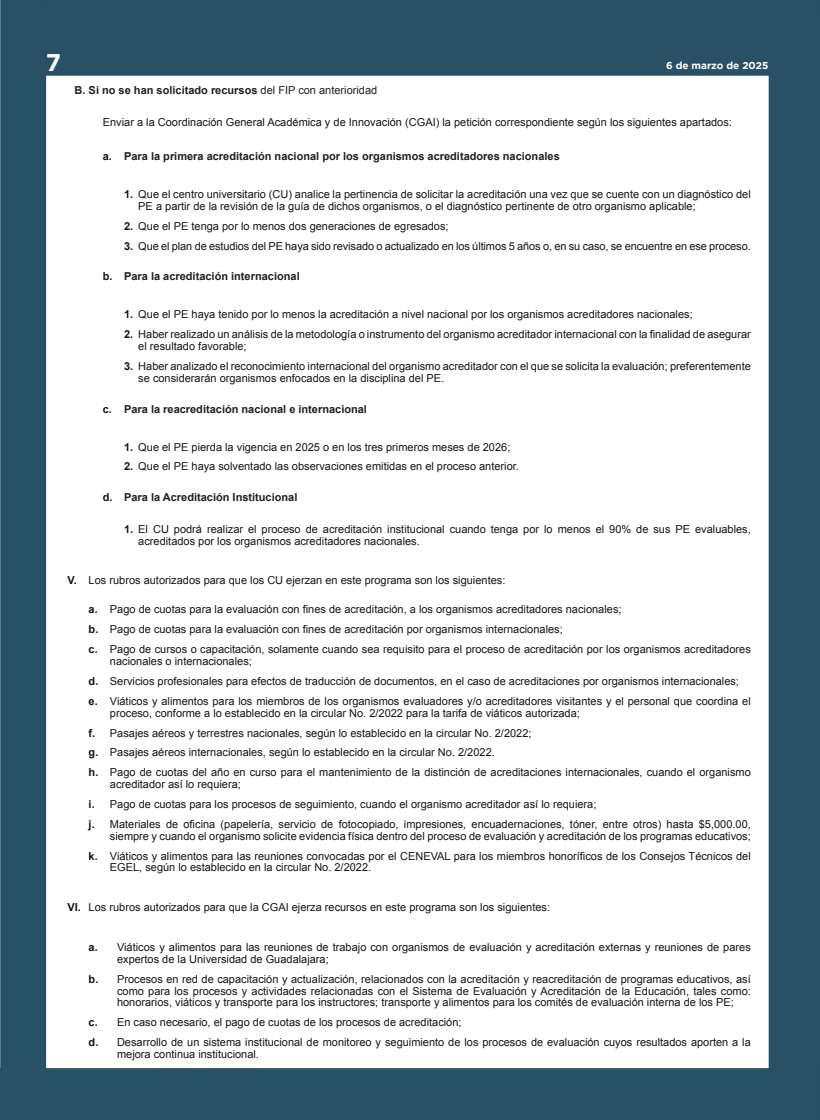
<style>
.page{position:relative;width:820px;height:1120px;background:#fff}
.page>*{position:absolute;margin:0;border:0;box-sizing:border-box;transform-origin:0 0}
.t1{font:900 24px "Avenir";color:#fff}
.t2{font:11px/19.9px "Arial";color:#14171a}
.t3{font:700 11px "Arial";color:#231f20}
.t4{font:700 10px "Gotham";color:#fff}
.s1{font-weight:400}
.s2{color:#14171a}
.s3{font-weight:700}
</style>
<div class="page">
<div style="left:26px;top:1px;width:793px;height:74px;background:#295165"></div>
<div style="left:25px;top:0;width:794px;height:76px;border:1px solid #274f64"></div>
<div style="left:1px;top:1px;width:45px;height:1086px;background:#295165"></div>
<div style="left:0;top:0;width:46px;height:1088px;border:1px solid #274f64"></div>
<div style="left:768px;top:13px;width:51px;height:1063px;background:#295165"></div>
<div style="left:768px;top:12px;width:51px;height:1064px;border:1px solid #274f64"></div>
<div style="left:0;top:1068px;width:819px;height:51px;background:#295165"></div>
<div style="left:0;top:1068px;width:819px;height:52px;border:1px solid #274f64"></div>
<h1 class="t1" style="left:47px;top:42px;width:16px">7</h1>
<p class="t4" style="left:665px;top:60px;width:104px">6 de marzo de 2025</p>
<p class="t3" style="left:74px;top:83px;width:304px">B. Si no se han solicitado recursos <span class="s1">del FIP con anterioridad</span></p>
<p class="t2" style="left:103px;top:112px;width:630px">Enviar a la Coordinación General Académica y de Innovación (CGAI) la petición correspondiente según los siguientes apartados:</p>
<p class="t3" style="left:103px;top:149px;width:458px"><span class="s2">a.</span> Para la primera acreditación nacional por los organismos acreditadores nacionales</p>
<p class="t2" style="left:138px;top:188px;width:613px;line-height:11.9px;text-indent:-14px"><span class="s3">1.</span> Que el centro universitario (CU) analice la pertinencia de solicitar la acreditación una vez que se cuente con un diagnóstico del<br>PE a partir de la revisión de la guía de dichos organismos, o el diagnóstico pertinente de otro organismo aplicable;</p>
<p class="t2" style="left:124px;top:216px;width:326px"><span class="s3">2.</span> Que el PE tenga por lo menos dos generaciones de egresados;</p>
<p class="t2" style="left:124px;top:236px;width:628px"><span class="s3">3.</span> Que el plan de estudios del PE haya sido revisado o actualizado en los últimos 5 años o, en su caso, se encuentre en ese proceso.</p>
<p class="t3" style="left:103px;top:269px;width:198px"><span class="s2">b.</span> Para la acreditación internacional</p>
<p class="t2" style="left:124px;top:305px;width:570px"><span class="s3">1.</span> Que el PE haya tenido por lo menos la acreditación a nivel nacional por los organismos acreditadores nacionales;</p>
<p class="t2" style="left:138px;top:328px;width:613px;line-height:11.9px;text-indent:-14px"><span class="s3">2.</span> Haber realizado un análisis de la metodología o instrumento del organismo acreditador internacional con la finalidad de asegurar el resultado favorable;</p>
<p class="t2" style="left:138px;top:360px;width:613px;line-height:11.9px;text-indent:-14px"><span class="s3">3.</span> Haber analizado el reconocimiento internacional del organismo acreditador con el que se solicita la evaluación; preferentemente se considerarán organismos enfocados en la disciplina del PE.</p>
<p class="t3" style="left:103px;top:401px;width:265px"><span class="s2">c.</span> Para la reacreditación nacional e internacional</p>
<p class="t2" style="left:124px;top:437px;width:387px"><span class="s3">1.</span> Que el PE pierda la vigencia en 2025 o en los tres primeros meses de 2026;</p>
<p class="t2" style="left:124px;top:457px;width:396px"><span class="s3">2.</span> Que el PE haya solventado las observaciones emitidas en el proceso anterior.</p>
<p class="t3" style="left:103px;top:490px;width:196px"><span class="s2">d.</span> Para la Acreditación Institucional</p>
<p class="t2" style="left:138px;top:523px;width:613px;line-height:11.9px;text-indent:-14px"><span class="s3">1.</span> El CU podrá realizar el proceso de acreditación institucional cuando tenga por lo menos el 90% de sus PE evaluables, acreditados por los organismos acreditadores nacionales.</p>
<p class="t2" style="left:67px;top:571px;width:439px"><span class="s3">V.</span> Los rubros autorizados para que los CU ejerzan en este programa son los siguientes:</p>
<p class="t2" style="left:89px;top:600px;width:663px"><span class="s3">a.</span> Pago de cuotas para la evaluación con fines de acreditación, a los organismos acreditadores nacionales;<br><span class="s3">b.</span> Pago de cuotas para la evaluación con fines de acreditación por organismos internacionales;<br><span class="s3">c.</span> Pago de cursos o capacitación, solamente cuando sea requisito para el proceso de acreditación por los organismos acreditadores</p>
<p class="t2" style="left:89px;top:651px;width:663px;text-indent:21px">nacionales o internacionales;<br><span class="s3">d.</span> Servicios profesionales para efectos de traducción de documentos, en el caso de acreditaciones por organismos internacionales; <span class="s3">e.</span> Viáticos y alimentos para los miembros de los organismos evaluadores y/o acreditadores visitantes y el personal que coordina el</p>
<p class="t2" style="left:89px;top:703px;width:663px;text-indent:21px">proceso, conforme a lo establecido en la circular No. 2/2022 para la tarifa de viáticos autorizada;<br><span class="s3">f.</span> Pasajes aéreos y terrestres nacionales, según lo establecido en la circular No. 2/2022;<br><span class="s3">g.</span> Pasajes aéreos internacionales, según lo establecido en la circular No. 2/2022.<br><span class="s3">h.</span> Pago de cuotas del año en curso para el mantenimiento de la distinción de acreditaciones internacionales, cuando el organismo</p>
<p class="t2" style="left:89px;top:774px;width:663px;text-indent:21px">acreditador así lo requiera;<br><span class="s3">i.</span> Pago de cuotas para los procesos de seguimiento, cuando el organismo acreditador así lo requiera;<br><span class="s3">j.</span> Materiales de oficina (papelería, servicio de fotocopiado, impresiones, encuadernaciones, tóner, entre otros) hasta $5,000.00,</p>
<p class="t2" style="left:89px;top:826px;width:663px;text-align:right">siempre y cuando el organismo solicite evidencia física dentro del proceso de evaluación y acreditación de los programas educativos;<br><span class="s3">k.</span> Viáticos y alimentos para las reuniones convocadas por el CENEVAL para los miembros honoríficos de los Consejos Técnicos del</p>
<p class="t2" style="left:110px;top:858px;width:263px">EGEL, según lo establecido en la circular No. 2/2022.</p>
<p class="t2" style="left:67px;top:897px;width:484px"><span class="s3">VI.</span> Los rubros autorizados para que la CGAI ejerza recursos en este programa son los siguientes:</p>
<p class="t2" style="left:117px;top:941px;width:635px;line-height:11.9px;text-indent:-28px"><span class="s3">a.</span> Viáticos y alimentos para las reuniones de trabajo con organismos de evaluación y acreditación externas y reuniones de pares expertos de la Universidad de Guadalajara;</p>
<p class="t2" style="left:117px;top:973px;width:635px;line-height:11.9px;text-align:justify;text-indent:-28px"><span class="s3">b.</span> Procesos en red de capacitación y actualización, relacionados con la acreditación y reacreditación de programas educativos, así como para los procesos y actividades relacionadas con el Sistema de Evaluación y Acreditación de la Educación, tales como: honorarios, viáticos y transporte para los instructores; transporte y alimentos para los comités de evaluación interna de los PE;</p>
<p class="t2" style="left:89px;top:1012px;width:663px"><span class="s3">c.</span> En caso necesario, el pago de cuotas de los procesos de acreditación;<br><span class="s3">d.</span> Desarrollo de un sistema institucional de monitoreo y seguimiento de los procesos de evaluación cuyos resultados aporten a la</p>
<p class="t2" style="left:117px;top:1044px;width:143px">mejora continua institucional.</p>
</div>
